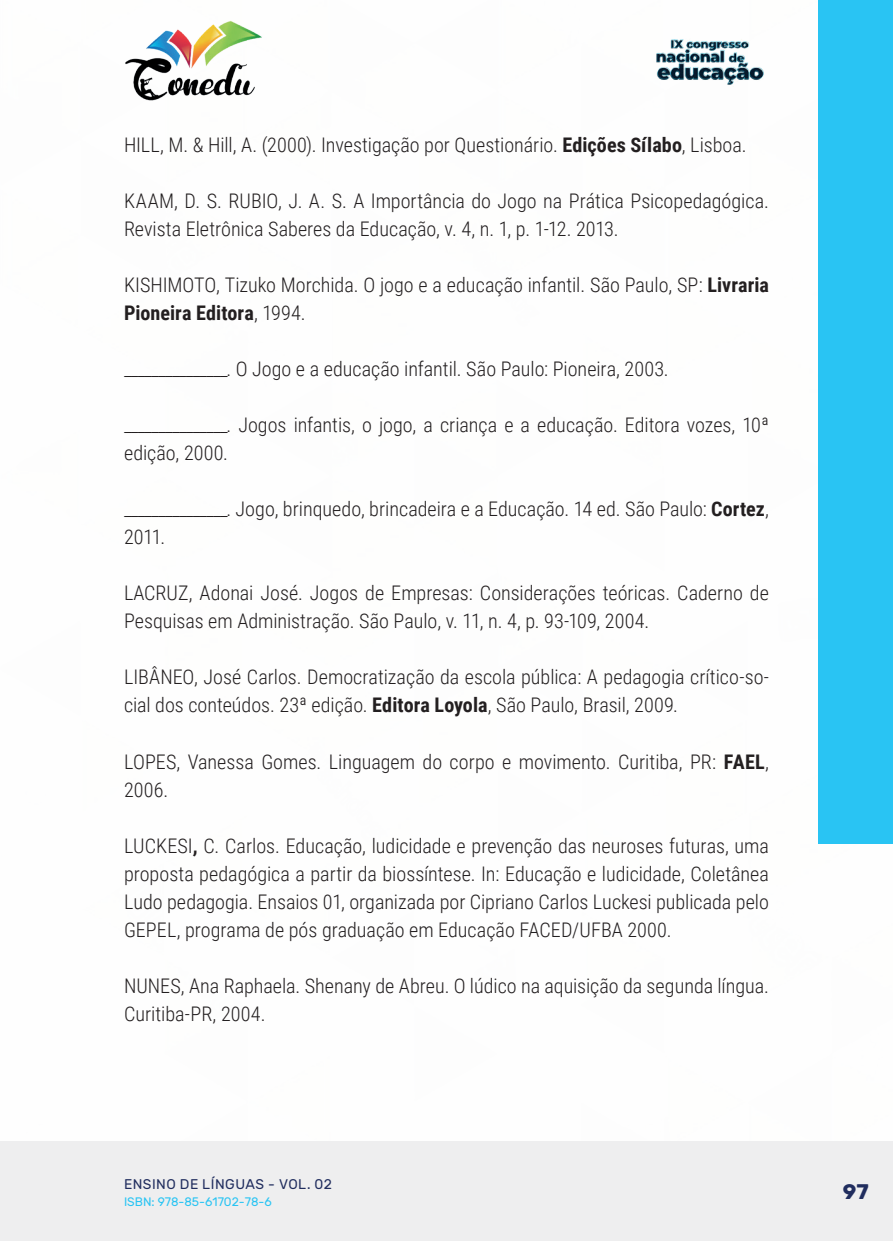
<style>
.page{position:relative;width:893px;height:1241px;background:#fff}
.page>*{position:absolute;margin:0;border:0;box-sizing:border-box;transform-origin:0 0}
.t1{font:700 21px "Rubik";color:#202d5e}
._17_REFERENCIAS{font:300 20.12px/28px "Roboto Condensed";color:#231f20}
.t2{font:14px "Rubik";letter-spacing:.035em;color:#202d5e}
.t3{font:12.25px "Rubik";color:#29c4f3}
.s1{font-weight:700}
</style>
<div class="page">
<div style="left:0;top:1141px;width:893px;height:99px;background:#eeeeef"></div>
<div style="left:819px;top:0;width:74px;height:843px;background:#29c4f3"></div>
<img style="left:125px;top:20px;width:137px;height:81px">
<img style="left:656px;top:39px;width:108px;height:46px">
<p class="_17_REFERENCIAS" style="left:124px;top:130px;width:624px">HILL, M. &amp; Hill, A. (2000). Investigação por Questionário. <span class="s1">Edições Sílabo</span>, Lisboa.</p>
<p class="_17_REFERENCIAS" style="left:124px;top:186px;width:646px">KAAM, D. S. RUBIO, J. A. S. A Importância do Jogo na Prática Psicopedagógica.<br>Revista Eletrônica Saberes da Educação, v. 4, n. 1, p. 1-12. 2013.</p>
<p class="_17_REFERENCIAS" style="left:124px;top:270px;width:646px">KISHIMOTO, Tizuko Morchida. O jogo e a educação infantil. São Paulo, SP: <span class="s1">Livraria<br>Pioneira Editora</span>, 1994.</p>
<p class="_17_REFERENCIAS" style="left:124px;top:354px;width:546px">_______________. O Jogo e a educação infantil. São Paulo: Pioneira, 2003.</p>
<p class="_17_REFERENCIAS" style="left:124px;top:410px;width:646px">_______________. Jogos infantis, o jogo, a criança e a educação. Editora vozes, 10ª edição, 2000.</p>
<p class="_17_REFERENCIAS" style="left:124px;top:494px;width:646px">_______________. Jogo, brinquedo, brincadeira e a Educação. 14 ed. São Paulo: <span class="s1">Cortez</span>,<br>2011.</p>
<p class="_17_REFERENCIAS" style="left:124px;top:578px;width:646px">L ACRUZ, Adonai José. Jogos de Empresas: Considerações teóricas. Caderno de<br>Pesquisas em Administração. São Paulo, v. 11, n. 4, p. 93-109, 2004.</p>
<p class="_17_REFERENCIAS" style="left:124px;top:662px;width:646px">LIBÂNEO, José Carlos. Democratização da escola pública: A pedagogia crítico-so&shy;cial dos conteúdos. 23ª edição. <span class="s1">Editora Loyola</span>, São Paulo, Brasil, 2009.</p>
<p class="_17_REFERENCIAS" style="left:124px;top:746px;width:646px">LOPES, Vanessa Gomes. Linguagem do corpo e movimento. Curitiba, PR: <span class="s1">FAEL</span>,<br>2006.</p>
<p class="_17_REFERENCIAS" style="left:124px;top:830px;width:646px;text-align:justify">LUCKESI<span class="s1">,</span> C. Carlos. Educação, ludicidade e prevenção das neuroses futuras, uma proposta pedagógica a partir da biossíntese. In: Educação e ludicidade, Coletânea Ludo pedagogia. Ensaios 01, organizada por Cipriano Carlos Luckesi publicada pelo GEPEL, programa de pós graduação em Educação FACED/UFBA 2000.</p>
<p class="_17_REFERENCIAS" style="left:124px;top:970px;width:646px">NUNES, Ana Raphaela. Shenany de Abreu. O lúdico na aquisição da segunda língua.<br>Curitiba-PR, 2004.</p>
<p class="t2" style="left:124px;top:1175px;width:209px">ENSINO DE LÍNGUAS - VOL. 02</p>
<p class="t3" style="left:124px;top:1194px;width:149px">ISBN: 978-85-61702-78-6</p>
<p class="t1" style="left:843px;top:1179px;width:27px">97</p>
</div>
